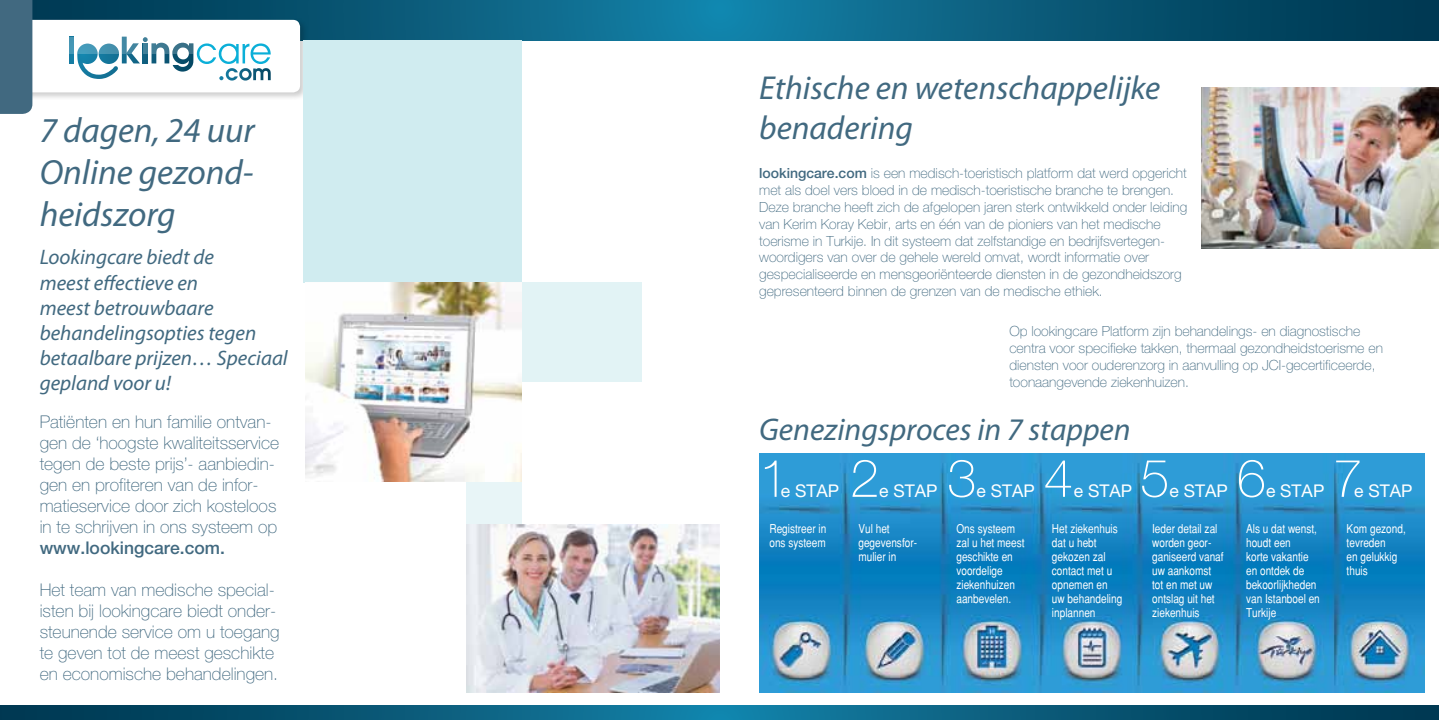
<style>
.page{position:relative;width:1439px;height:720px;background:#fff}
.page>*{position:absolute;margin:0;border:0;box-sizing:border-box;transform-origin:0 0}
.t1{font:100 52.5px "Helvetica Neu";color:#fff}
.t2{font:italic 35px/42px "Myriad Pro";color:#416980;text-align:justify}
.t3{font:italic 33.25px/39.9px "Myriad Pro";color:#416980}
.t4{font:italic 31.5px "Myriad Pro";color:#416980}
.t5{font:italic 21px/25.2px "Myriad Pro";color:#416980}
.t6{font:100 17.5px/21px "Helvetica Neu";color:#416980}
.t7{font:17.5px "Helvetica Neu Nor";color:#fff}
.t8{font:500 17.5px "Helvetica Neu";color:#416980}
.t9{font:100 14px/16.8px "Helvetica Neu";color:#416980}
.t10{font:12.25px/14px "Helvetica Narrow";color:#fff}
.s1{font-weight:500}
</style>
<div class="page">
<svg style="left:300px;top:0;width:1139px;height:40px;background:#0a5e7e"></svg>
<svg style="left:0;top:705px;width:1439px;height:14px;background:#085877"></svg>
<svg style="left:0;top:0;width:300px;height:114px"></svg>
<img style="left:759px;top:453px;width:665px;height:239px">
<div style="left:304px;top:40px;width:218px;height:242px;background:#d0ecf0"></div>
<div style="left:522px;top:282px;width:119px;height:100px;background:#e2f3f5"></div>
<div style="left:466px;top:482px;width:56px;height:41px;background:#e8f5f7"></div>
<img style="left:305px;top:282px;width:217px;height:200px">
<img style="left:466px;top:523px;width:253px;height:169px">
<img style="left:1201px;top:88px;width:238px;height:161px">
<h2 class="t2" style="left:40px;top:109px;width:217px">7 dagen, 24 uur Online gezond&shy;heidszorg</h2>
<h3 class="t5" style="left:40px;top:244px;width:250px">Lookingcare biedt de<br>meest effectieve en<br>meest betrouwbaare behandelingsopties tegen betaalbare prijzen… Speciaal gepland voor u!</h3>
<p class="t6" style="left:40px;top:411px;width:241px">Patiënten en hun familie ontvan&shy;gen de ‘hoogste kwaliteitsservice tegen de beste prijs’- aanbiedin&shy;gen en profiteren van de infor&shy;matieservice door zich kosteloos in te schrijven in ons systeem op</p>
<p class="t8" style="left:40px;top:537px;width:187px">www.lookingcare.com.</p>
<p class="t6" style="left:40px;top:579px;width:241px">Het team van medische special&shy;isten bij lookingcare biedt onder&shy;steunende service om u toegang te geven tot de meest geschikte en economische behandelingen.</p>
<h3 class="t3" style="left:759px;top:67px;width:403px">Ethische en wetenschappelijke benadering</h3>
<p class="t9" style="left:759px;top:165px;width:429px"><span class="s1">lookingcare.com</span> is een medisch-toeristisch platform dat werd opgericht met als doel vers bloed in de medisch-toeristische branche te brengen.<br>Deze branche heeft zich de afgelopen jaren sterk ontwikkeld onder leiding van Kerim Koray Kebir, arts en één van de pioniers van het medische toerisme in Turkije. In dit systeem dat zelfstandige en bedrijfsvertegen&shy;woordigers van over de gehele wereld omvat, wordt informatie over gespecialiseerde en mensgeoriënteerde diensten in de gezondheidszorg gepresenteerd binnen de grenzen van de medische ethiek.</p>
<p class="t9" style="left:1009px;top:323px;width:375px">Op lookingcare Platform zijn behandelings- en diagnostische centra voor specifieke takken, thermaal gezondheidstoerisme en diensten voor ouderenzorg in aanvulling op JCI-gecertificeerde, toonaangevende ziekenhuizen.</p>
<h3 class="t4" style="left:759px;top:410px;width:373px">Genezingsproces in 7 stappen</h3>
<h1 class="t1" style="left:759px;top:448px;width:31px">1</h1>
<h1 class="t1" style="left:850px;top:448px;width:31px">2</h1>
<h1 class="t1" style="left:947px;top:448px;width:31px">3</h1>
<h1 class="t1" style="left:1236px;top:448px;width:31px">6</h1>
<h1 class="t1" style="left:1044px;top:448px;width:31px">4</h1>
<h1 class="t1" style="left:1140px;top:448px;width:31px">5</h1>
<h1 class="t1" style="left:1333px;top:448px;width:31px">7</h1>
<p class="t7" style="left:781px;top:480px;width:60px">e STAP</p>
<p class="t7" style="left:879px;top:480px;width:60px">e STAP</p>
<p class="t7" style="left:976px;top:480px;width:60px">e STAP</p>
<p class="t7" style="left:1074px;top:480px;width:60px">e STAP</p>
<p class="t7" style="left:1169px;top:480px;width:60px">e STAP</p>
<p class="t7" style="left:1266px;top:480px;width:60px">e STAP</p>
<p class="t7" style="left:1354px;top:480px;width:60px">e STAP</p>
<p class="t10" style="left:769px;top:521px;width:58px">Registreer in ons systeem</p>
<p class="t10" style="left:858px;top:521px;width:60px">Vul het gegevensfor&shy;mulier in</p>
<p class="t10" style="left:956px;top:521px;width:70px">Ons systeem zal u het meest geschikte en voordelige ziekenhuizen aanbevelen.</p>
<p class="t10" style="left:1052px;top:521px;width:72px">Het ziekenhuis dat u hebt gekozen zal contact met u opnemen en uw behandeling inplannen</p>
<p class="t10" style="left:1152px;top:521px;width:73px">Ieder detail zal worden geor&shy;ganiseerd vanaf uw aankomst tot en met uw ontslag uit het ziekenhuis</p>
<p class="t10" style="left:1246px;top:521px;width:75px">Als u dat wenst, houdt een<br>korte vakantie en ontdek de bekoorlijkheden van Istanboel en<br>Turkije</p>
<p class="t10" style="left:1346px;top:521px;width:61px">Kom gezond, tevreden<br>en gelukkig thuis</p>
</div>
